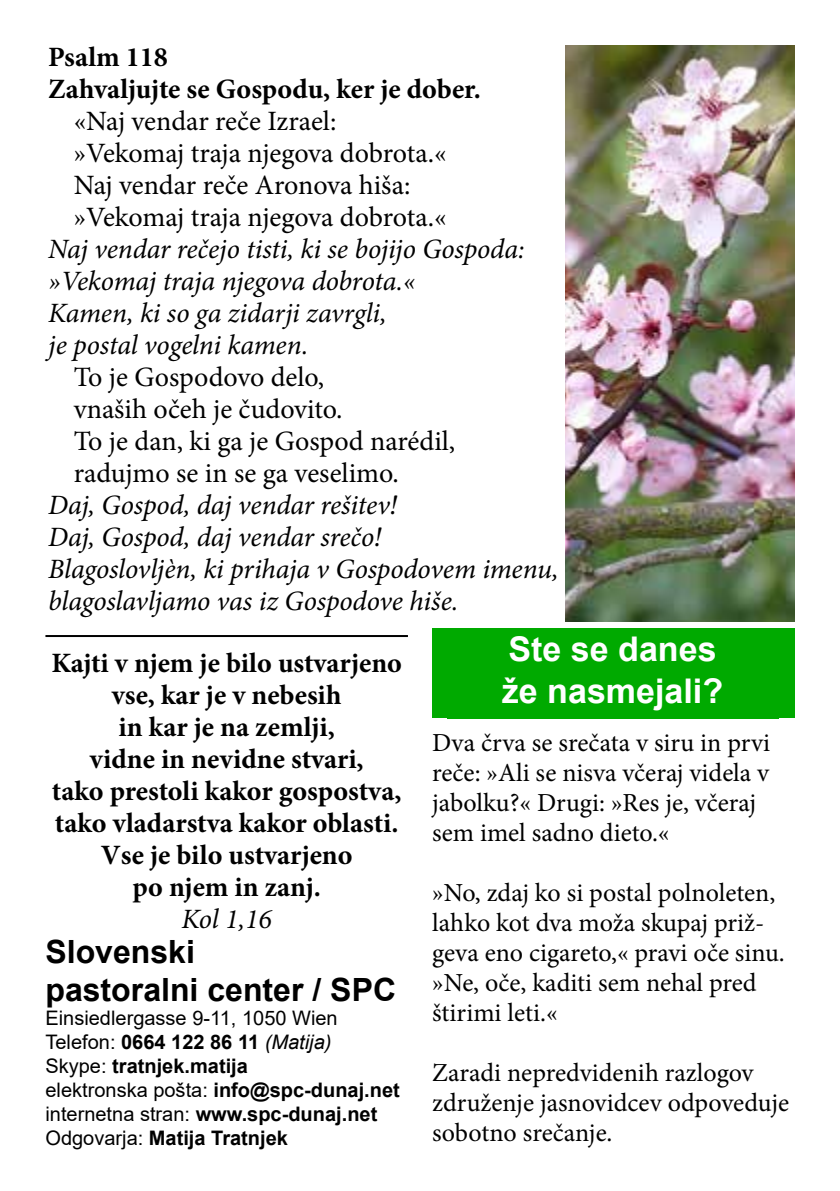
<style>
.page{position:relative;width:840px;height:1191px;background:#fff}
.page>*{position:absolute;margin:0;border:0;box-sizing:border-box;transform-origin:0 0}
.t1{font:700 34px/42px "Arial";color:#fff}
.t2{font:700 32px/38.4px "Arial";color:#000}
.t3{font:italic 28px/32px "Minion Pro";letter-spacing:-.005em;color:#000}
.t4{font:700 28px/32px "Minion Pro";color:#000}
.t5{font:28px/32px "Minion Pro";color:#000}
.t6{font:26px/30px "Minion Pro";color:#000}
.t7{font:20px/24px "Arial";color:#000}
.s1{font-weight:700}
.s2{font-style:italic}
</style>
<div class="page">
<div style="left:432px;top:628px;width:362px;height:89px;background:#0a0"></div>
<div style="left:446px;top:636px;width:331px;height:83px;background:#0a0"></div>
<img style="left:565px;top:45px;width:229px;height:576px">
<hr style="left:45px;top:635px;width:363px;height:2px;background:#000">
<p class="t4" style="left:48px;top:40px;width:434px">Psalm 118<br>Zahvaljujte se Gospodu, ker je dober.</p>
<p class="t5" style="left:74px;top:105px;width:374px">«Naj vendar reče Izrael: »Vekomaj traja njegova dobrota.«<br>Naj vendar reče Aronova hiša: »Vekomaj traja njegova dobrota.«</p>
<p class="t3" style="left:48px;top:233px;width:477px">Naj vendar rečejo tisti, ki se bojijo Gospoda: »Vekomaj traja njegova dobrota.«<br>Kamen, ki so ga zidarji zavrgli,<br>je postal vogelni kamen.</p>
<p class="t5" style="left:74px;top:361px;width:383px">To je Gospodovo delo,<br>vnaših očeh je čudovito.<br>To je dan, ki ga je Gospod narédil, radujmo se in se ga veselimo.</p>
<p class="t3" style="left:48px;top:489px;width:512px">Daj, Gospod, daj vendar rešitev!<br>Daj, Gospod, daj vendar srečo!<br>Blagoslovljèn, ki prihaja v Gospodovem imenu, blagoslavljamo vas iz Gospodove hiše.</p>
<p class="t4" style="left:51px;top:646px;width:352px;text-align:center">Kajti v njem je bilo ustvarjeno vse, kar je v nebesih<br>in kar je na zemlji,<br>vidne in nevidne stvari,<br>tako prestoli kakor gospostva, tako vladarstva kakor oblasti.<br>Vse je bilo ustvarjeno<br>po njem in zanj.</p>
<p class="t3" style="left:181px;top:903px;width:92px">Kol 1,16</p>
<p class="t2" style="left:45px;top:932px;width:352px">Slovenski<br>pastoralni center / SPC</p>
<p class="t7" style="left:45px;top:1005px;width:356px">Einsiedlergasse 9-11, 1050 Wien Telefon: <span class="s1">0664 122 86 11</span> <span class="s2">(Matija)<br></span>Skype: <span class="s1">tratnjek.matija<br></span>elektronska pošta: <span class="s1">info@spc-dunaj.net </span>internetna stran: <span class="s1">www.spc-dunaj.net </span>Odgovarja: <span class="s1">Matija Tratnjek</span></p>
<h1 class="t1" style="left:501px;top:628px;width:223px">Ste se danes že nasmejali?</h1>
<p class="t6" style="left:432px;top:727px;width:339px">Dva črva se srečata v siru in prvi reče: »Ali se nisva včeraj videla v jabolku?« Drugi: »Res je, včeraj sem imel sadno dieto.«</p>
<p class="t6" style="left:432px;top:877px;width:354px">»No, zdaj ko si postal polnoleten, lahko kot dva moža skupaj priž&shy;geva eno cigareto,« pravi oče sinu. »Ne, oče, kaditi sem nehal pred štirimi leti.«</p>
<p class="t6" style="left:432px;top:1057px;width:358px">Zaradi nepredvidenih razlogov združenje jasnovidcev odpoveduje sobotno srečanje.</p>
</div>
